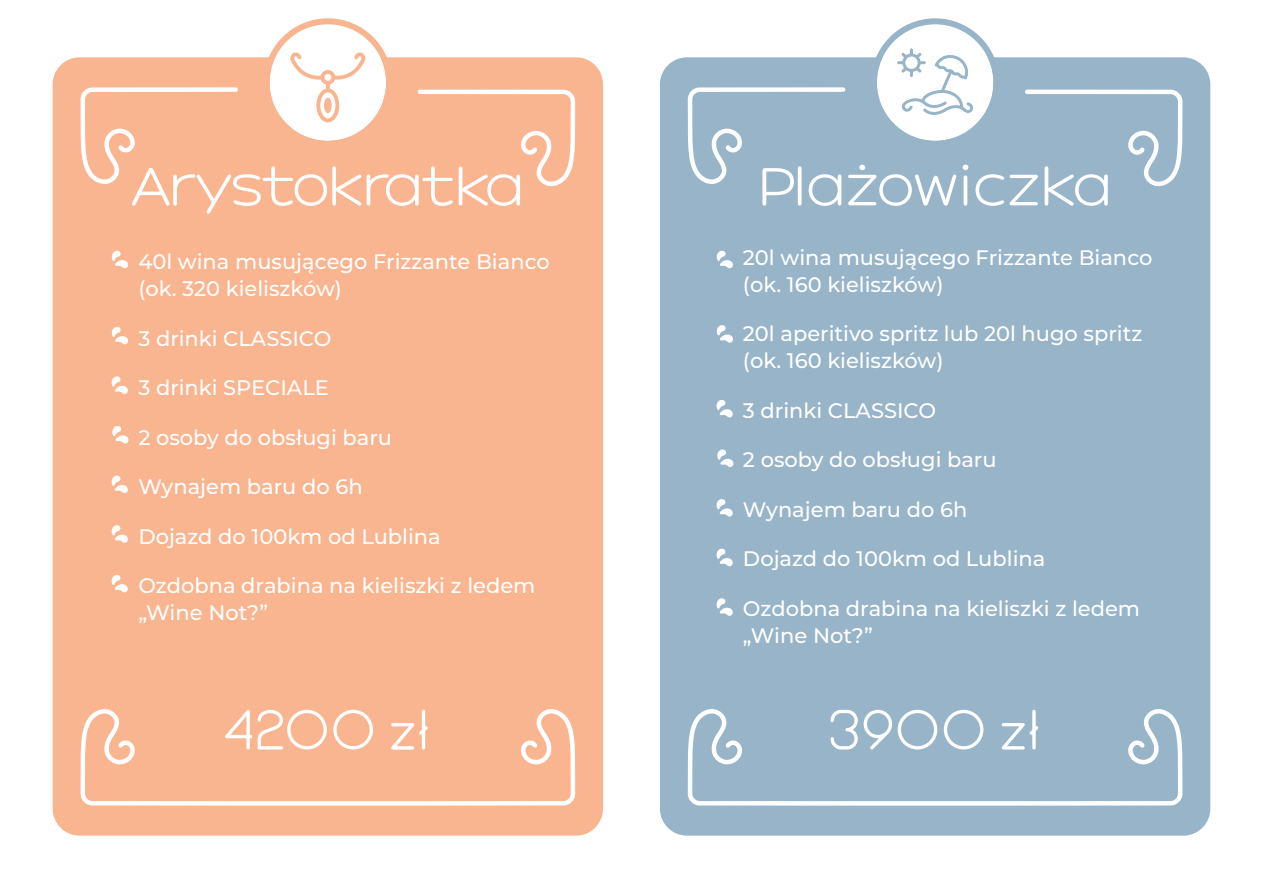
<style>
.page{position:relative;width:1263px;height:893px;background:#fff}
.page>*{position:absolute;margin:0;border:0;box-sizing:border-box;transform-origin:0 0}
.t1{font:56.85px "Bubbble Gum";letter-spacing:-.02em;color:#fff}
.t2{font:51px "G8321";letter-spacing:-.035em;color:#fff}
.t3{font:51px "G8321";color:#fff}
.t4{font:500 21px/27px "Montserrat";color:#fff}
</style>
<div class="page">
<div style="left:53px;top:57px;width:550px;height:779px;background:#f9b490;border-radius:27px"></div>
<svg style="left:264px;top:18px;width:128px;height:123px"></svg>
<svg style="left:417px;top:89px;width:159px;height:98px"></svg>
<svg style="left:80px;top:87px;width:158px;height:97px"></svg>
<svg style="left:80px;top:709px;width:496px;height:97px"></svg>
<div style="left:660px;top:57px;width:550px;height:779px;background:#97b4c9;border-radius:27px"></div>
<svg style="left:871px;top:18px;width:128px;height:123px"></svg>
<svg style="left:859px;top:165px;width:6px;height:5px"></svg>
<svg style="left:1025px;top:89px;width:158px;height:98px"></svg>
<svg style="left:687px;top:87px;width:159px;height:97px"></svg>
<svg style="left:687px;top:709px;width:496px;height:97px"></svg>
<svg style="left:112px;top:250px;width:16px;height:18px"></svg>
<svg style="left:112px;top:326px;width:16px;height:19px"></svg>
<svg style="left:112px;top:426px;width:17px;height:18px"></svg>
<svg style="left:111px;top:475px;width:17px;height:18px"></svg>
<svg style="left:111px;top:525px;width:17px;height:18px"></svg>
<svg style="left:111px;top:574px;width:17px;height:19px"></svg>
<svg style="left:111px;top:376px;width:17px;height:18px"></svg>
<svg style="left:717px;top:250px;width:16px;height:18px"></svg>
<svg style="left:717px;top:325px;width:16px;height:18px"></svg>
<svg style="left:717px;top:449px;width:17px;height:18px"></svg>
<svg style="left:716px;top:499px;width:17px;height:18px"></svg>
<svg style="left:716px;top:548px;width:17px;height:18px"></svg>
<svg style="left:716px;top:598px;width:17px;height:18px"></svg>
<svg style="left:716px;top:399px;width:17px;height:19px"></svg>
<h2 class="t2" style="left:131px;top:161px;width:395px">Arystokratka</h2>
<p class="t4" style="left:138px;top:247px;width:413px">40l wina musującego Frizzante Bianco (ok. 320 kieliszków)</p>
<p class="t4" style="left:138px;top:324px;width:195px">3 drinki CLASSICO</p>
<p class="t4" style="left:138px;top:373px;width:192px">3 drinki SPECIALE</p>
<p class="t4" style="left:138px;top:423px;width:255px">2 osoby do obsługi baru</p>
<p class="t4" style="left:138px;top:472px;width:226px">Wynajem baru do 6h</p>
<p class="t4" style="left:138px;top:522px;width:304px">Dojazd do 100km od Lublina</p>
<p class="t4" style="left:138px;top:571px;width:399px">Ozdobna drabina na kieliszki z ledem „Wine Not?”</p>
<h1 class="t1" style="left:223px;top:701px;width:210px">4200 zł</h1>
<h2 class="t3" style="left:758px;top:161px;width:356px">Plazowiczka</h2>
<p class="t4" style="left:743px;top:243px;width:411px">20l wina musującego Frizzante Bianco (ok. 160 kieliszków)</p>
<p class="t4" style="left:743px;top:319px;width:401px">20l aperitivo spritz lub 20l hugo spritz (ok. 160 kieliszków)</p>
<p class="t4" style="left:743px;top:396px;width:195px">3 drinki CLASSICO</p>
<p class="t4" style="left:743px;top:445px;width:255px">2 osoby do obsługi baru</p>
<p class="t4" style="left:743px;top:495px;width:226px">Wynajem baru do 6h</p>
<p class="t4" style="left:743px;top:544px;width:304px">Dojazd do 100km od Lublina</p>
<p class="t4" style="left:743px;top:594px;width:399px">Ozdobna drabina na kieliszki z ledem „Wine Not?”</p>
<h1 class="t1" style="left:827px;top:701px;width:217px">3900 zł</h1>
</div>
